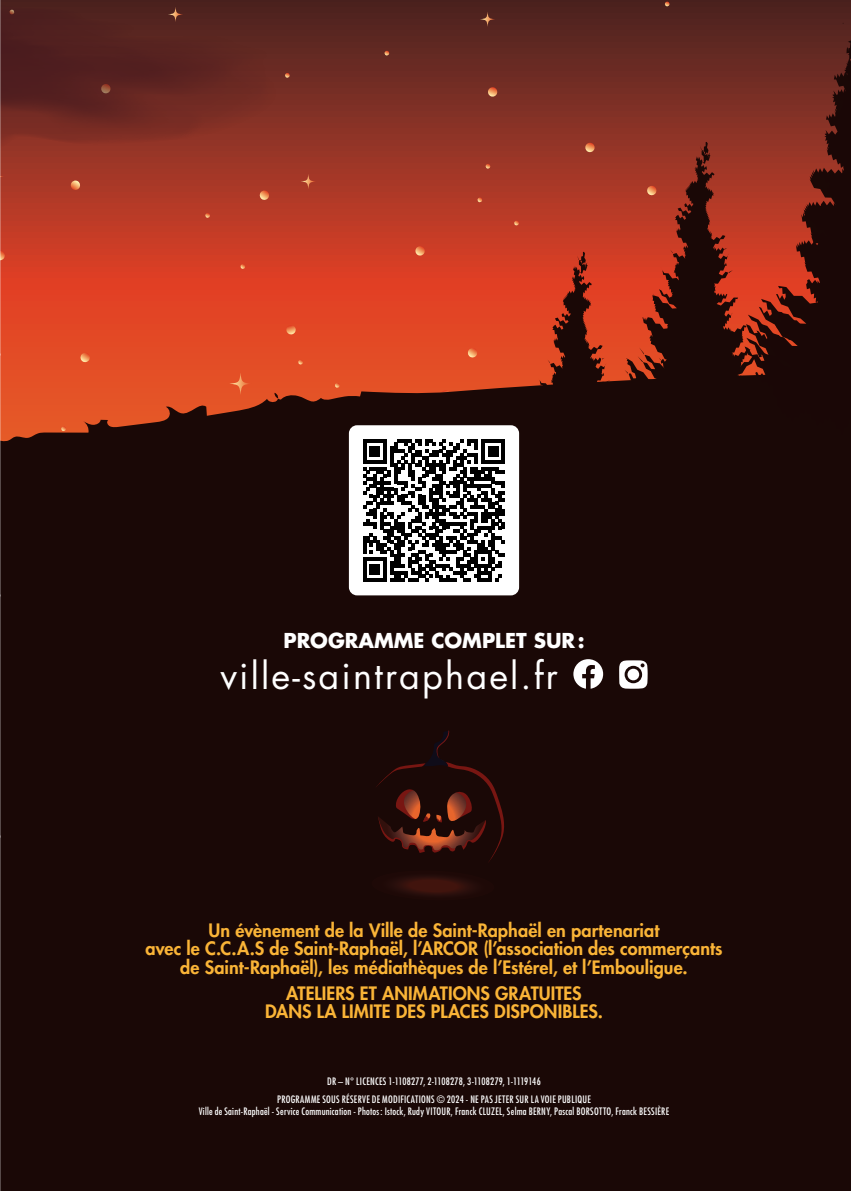
<style>
.page{position:relative;width:851px;height:1191px;background:#fff}
.page>*{position:absolute;margin:0;border:0;box-sizing:border-box;transform-origin:0 0}
.t1{font:36px "Futura Std";letter-spacing:.06em;color:#fff}
.t2{font:700 20px "Futura Std";color:#fff}
.t3{font:800 18px/18px "Futura Std";letter-spacing:.005em;color:#fab437;text-align:center}
.t4{font:condensed 10px/12px "Futura Std";letter-spacing:.025em;color:#fff;text-align:center}
</style>
<div class="page">
<svg style="left:15px;top:0;width:731px;height:372px;background:#a13624"></svg>
<svg style="left:467px;top:348px;width:11px;height:10px"></svg>
<svg style="left:298px;top:360px;width:5px;height:5px"></svg>
<svg style="left:487px;top:87px;width:11px;height:10px"></svg>
<svg style="left:584px;top:143px;width:11px;height:10px"></svg>
<svg style="left:485px;top:164px;width:5px;height:5px"></svg>
<svg style="left:285px;top:73px;width:5px;height:5px"></svg>
<svg style="left:205px;top:213px;width:5px;height:5px"></svg>
<svg style="left:300px;top:174px;width:16px;height:15px"></svg>
<svg style="left:259px;top:190px;width:11px;height:10px"></svg>
<svg style="left:415px;top:246px;width:10px;height:10px"></svg>
<svg style="left:240px;top:264px;width:5px;height:5px"></svg>
<svg style="left:514px;top:221px;width:5px;height:5px"></svg>
<svg style="left:477px;top:197px;width:5px;height:5px"></svg>
<svg style="left:286px;top:325px;width:10px;height:10px"></svg>
<svg style="left:664px;top:2px;width:5px;height:5px"></svg>
<svg style="left:384px;top:51px;width:5px;height:5px"></svg>
<svg style="left:480px;top:12px;width:15px;height:15px"></svg>
<svg style="left:15px;top:171px;width:108px;height:201px;background:#d04126"></svg>
<svg style="left:15px;top:2px;width:261px;height:169px;background:#6a2822"></svg>
<div style="left:15px;top:372px;width:835px;height:819px;background:#1a0806"></div>
<svg style="left:496px;top:252px;width:160px;height:314px;background:#5b1c10"></svg>
<svg style="left:619px;top:142px;width:159px;height:314px;background:#672015"></svg>
<svg style="left:746px;top:0;width:104px;height:40px;background:#52231f"></svg>
<svg style="left:573px;top:659px;width:30px;height:29px"></svg>
<svg style="left:619px;top:660px;width:28px;height:28px"></svg>
<div style="left:627px;top:668px;width:12px;height:12px;background:#fff;border-radius:50%"></div>
<div style="left:349px;top:425px;width:170px;height:170px;background:#fff;border-radius:8px"></div>
<svg style="left:363px;top:439px;width:142px;height:142px"></svg>
<svg style="left:362px;top:730px;width:144px;height:170px;background:#290d09"></svg>
<svg style="left:744px;top:40px;width:106px;height:395px;background:#601f16"></svg>
<svg style="left:0;top:0;width:15px;height:1191px;background:#521e15"></svg>
<h2 class="t2" style="left:283px;top:627px;width:302px">PROGRAMME COMPLET SUR:</h2>
<h1 class="t1" style="left:220px;top:652px;width:339px">ville-saintraphael.fr</h1>
<h3 class="t3" style="left:145px;top:921px;width:578px">Un évènement de la Ville de Saint-Raphaël en partenariat<br>avec le C.C.A.S de Saint-Raphaël, l’ARCOR (l’association des commerçants de Saint-Raphaël), les médiathèques de l’Estérel, et l’Embouligue.</h3>
<h3 class="t3" style="left:265px;top:984px;width:339px">ATELIERS ET ANIMATIONS GRATUITES<br>DANS LA LIMITE DES PLACES DISPONIBLES.</h3>
<p class="t4" style="left:327px;top:1075px;width:215px">DR – N° LICENCES 1-1108277, 2-1108278, 3-1108279, 1-1119146</p>
<p class="t4" style="left:199px;top:1093px;width:472px">PROGRAMME SOUS RÉSERVE DE MODIFICATIONS © 2024 - NE PAS JETER SUR LA VOIE PUBLIQUE<br>Ville de Saint-Raphaël - Service Communication - Photos: Istock, Rudy VITOUR, Franck CLUZEL, Selma BERNY, Pascal BORSOTTO, Franck BESSIÈRE</p>
</div>
